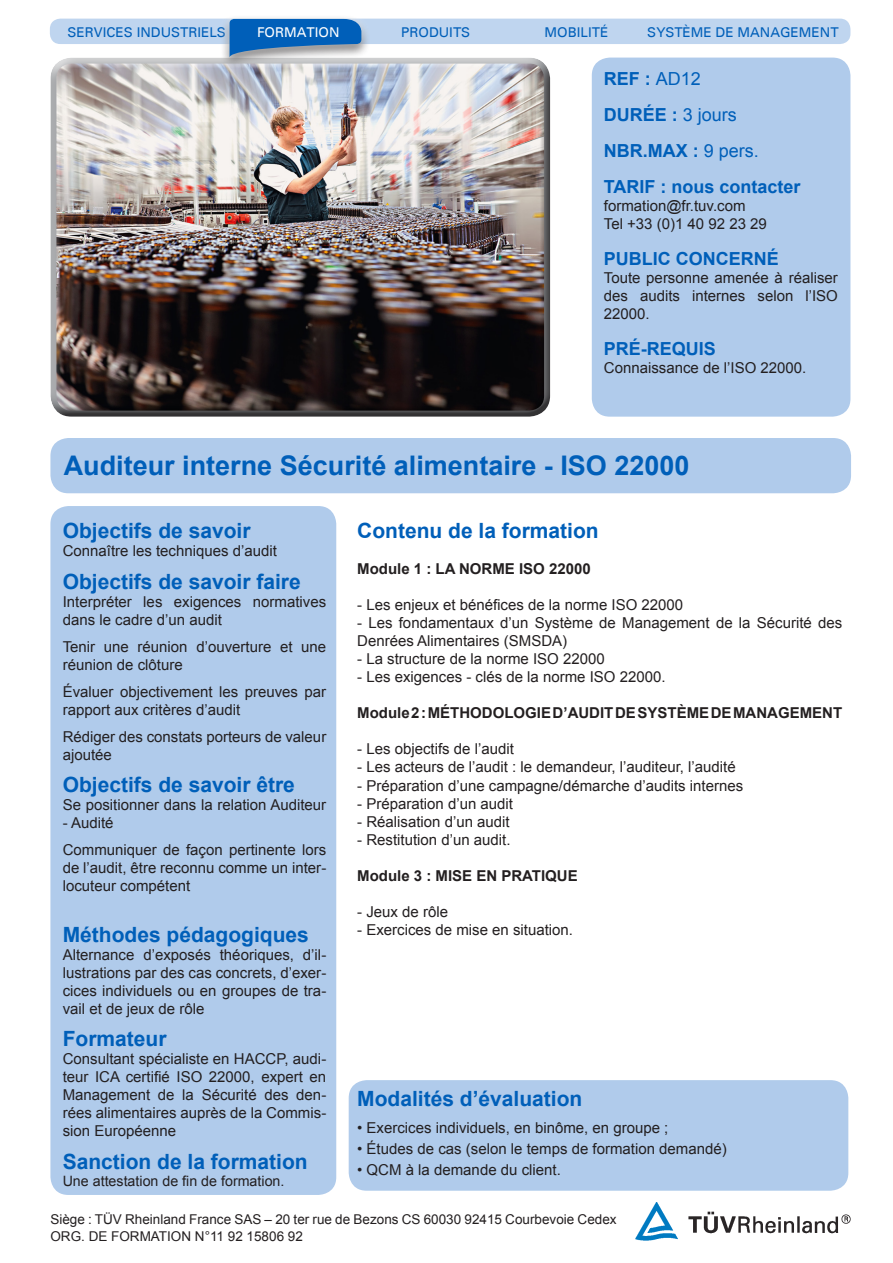
<style>
.page{position:relative;width:893px;height:1263px;background:#fff}
.page>*{position:absolute;margin:0;border:0;box-sizing:border-box;transform-origin:0 0}
.t1{font:700 27px "Arial";color:#005fb9}
.t2{font:700 21px "Arial";color:#005fb9}
.t3{font:700 18px "Arial";color:#005fb9}
.t4{font:15px/18px "Arial";color:#231f20}
.t5{font:700 15px "Arial";color:#231f20}
.t6{font:14.25px "Arial";color:#231f20}
.t7{font:13.5px "Arial";color:#231f20}
.t8{font:13.5px "Univers";color:#005fb9}
.t9{font:13.5px "Univers";color:#fff}
.s1{font-weight:400}
</style>
<div class="page">
<div style="left:49px;top:62px;width:502px;height:357px;background:#231f20;opacity:.75"></div>
<img style="left:636px;top:1202px;width:214px;height:39px">
<div style="left:50px;top:19px;width:800px;height:25px;background:#bfd5ef;border-radius:10px"></div>
<div style="left:220px;top:15px;width:150px;height:55px;background:#231f20;opacity:.75"></div>
<div style="left:220px;top:9px;width:151px;height:56px;background:#fff;opacity:.75"></div>
<svg style="left:230px;top:19px;width:131px;height:39px;background:#377bbb"></svg>
<div style="left:592px;top:58px;width:258px;height:359px;background:#b0cbeb;border-radius:18px"></div>
<div style="left:50px;top:438px;width:801px;height:55px;background:#b0cbeb;border-radius:18px"></div>
<div style="left:50px;top:506px;width:286px;height:689px;background:#b0cbeb;border-radius:18px"></div>
<div style="left:349px;top:1080px;width:499px;height:111px;background:#b0cbeb;border-radius:18px"></div>
<p class="t8" style="left:68px;top:24px;width:160px">SERVICES INDUSTRIELS</p>
<p class="t9" style="left:257px;top:25px;width:84px">FORMATION</p>
<p class="t8" style="left:401px;top:25px;width:71px">PRODUITS</p>
<p class="t8" style="left:544px;top:24px;width:65px">MOBILITÉ</p>
<p class="t8" style="left:647px;top:25px;width:193px">SYSTÈME DE MANAGEMENT</p>
<p class="t3" style="left:604px;top:67px;width:99px">REF : <span class="s1">AD12</span></p>
<p class="t3" style="left:604px;top:103px;width:135px">DURÉE : <span class="s1">3 jours</span></p>
<p class="t3" style="left:604px;top:139px;width:157px">NBR.MAX : <span class="s1">9 pers.</span></p>
<p class="t3" style="left:604px;top:175px;width:198px">TARIF : nous contacter</p>
<p class="t4" style="left:604px;top:197px;width:143px">formation@fr.tuv.com</p>
<p class="t4" style="left:604px;top:215px;width:165px">Tel +33 (0)1 40 92 23 29</p>
<p class="t3" style="left:604px;top:247px;width:176px">PUBLIC CONCERNÉ</p>
<p class="t4" style="left:604px;top:269px;width:236px;text-align:justify">Toute personne amenée à réaliser des audits internes selon l’ISO 22000.</p>
<p class="t3" style="left:604px;top:337px;width:114px">PRÉ-REQUIS</p>
<p class="t4" style="left:604px;top:359px;width:204px">Connaissance de l’ISO 22000.</p>
<p class="t1" style="left:64px;top:447px;width:627px">Auditeur interne Sécurité alimentaire - ISO 22000</p>
<p class="t2" style="left:63px;top:517px;width:189px">Objectifs de savoir</p>
<p class="t4" style="left:63px;top:542px;width:216px">Connaître les techniques d’audit</p>
<p class="t2" style="left:63px;top:567px;width:240px">Objectifs de savoir faire</p>
<p class="t4" style="left:63px;top:593px;width:265px">Interpréter les exigences normatives dans le cadre d’un audit</p>
<p class="t4" style="left:63px;top:638px;width:265px">Tenir une réunion d’ouverture et une réunion de clôture</p>
<p class="t4" style="left:63px;top:683px;width:265px">Évaluer objectivement les preuves par rapport aux critères d’audit</p>
<p class="t4" style="left:63px;top:728px;width:265px">Rédiger des constats porteurs de valeur ajoutée</p>
<p class="t2" style="left:63px;top:771px;width:234px">Objectifs de savoir être</p>
<p class="t4" style="left:63px;top:796px;width:265px">Se positionner dans la relation Auditeur</p>
<p class="t4" style="left:63px;top:814px;width:52px">- Audité</p>
<p class="t4" style="left:63px;top:841px;width:265px;text-align:justify">Communiquer de façon pertinente lors de l’audit, être reconnu comme un inter&shy;locuteur compétent</p>
<p class="t2" style="left:63px;top:920px;width:248px">Méthodes pédagogiques</p>
<p class="t4" style="left:63px;top:945px;width:265px;text-align:justify">Alternance d’exposés théoriques, d’il&shy;lustrations par des cas concrets, d’exer&shy;cices individuels ou en groupes de tra&shy;vail et de jeux de rôle</p>
<p class="t2" style="left:63px;top:1025px;width:105px">Formateur</p>
<p class="t4" style="left:63px;top:1050px;width:265px;text-align:justify">Consultant spécialiste en HACCP, audi&shy;teur ICA certifié ISO 22000, expert en Management de la Sécurité des den&shy;rées alimentaires auprès de la Commis&shy;sion Européenne</p>
<p class="t2" style="left:63px;top:1147px;width:247px">Sanction de la formation</p>
<p class="t6" style="left:63px;top:1171px;width:223px">Une attestation de fin de formation.</p>
<p class="t7" style="left:50px;top:1211px;width:568px">Siège : TÜV Rheinland France SAS – 20 ter rue de Bezons CS 60030 92415 Courbevoie Cedex</p>
<p class="t7" style="left:50px;top:1227px;width:254px">ORG. DE FORMATION N°11 92 15806 92</p>
<p class="t2" style="left:357px;top:517px;width:243px">Contenu de la formation</p>
<p class="t5" style="left:357px;top:559px;width:235px">Module 1 : LA NORME ISO 22000</p>
<p class="t4" style="left:357px;top:596px;width:328px">- Les enjeux et bénéfices de la norme ISO 22000</p>
<p class="t4" style="left:357px;top:614px;width:487px">- Les fondamentaux d’un Système de Management de la Sécurité des<br>Denrées Alimentaires (SMSDA)</p>
<p class="t4" style="left:357px;top:650px;width:249px">- La structure de la norme ISO 22000</p>
<p class="t4" style="left:357px;top:668px;width:310px">- Les exigences - clés de la norme ISO 22000.</p>
<p class="t5" style="left:357px;top:703px;width:487px">Module 2 : MÉTHODOLOGIE D’AUDIT DE SYSTÈME DE MANAGEMENT</p>
<p class="t4" style="left:357px;top:740px;width:158px">- Les objectifs de l’audit</p>
<p class="t4" style="left:357px;top:758px;width:380px">- Les acteurs de l’audit : le demandeur, l’auditeur, l’audité</p>
<p class="t4" style="left:357px;top:776px;width:388px">- Préparation d’une campagne/démarche d’audits internes</p>
<p class="t4" style="left:357px;top:794px;width:157px">- Préparation d’un audit</p>
<p class="t4" style="left:357px;top:812px;width:154px">- Réalisation d’un audit</p>
<p class="t4" style="left:357px;top:830px;width:155px">- Restitution d’un audit.</p>
<p class="t5" style="left:357px;top:865px;width:222px">Module 3 : MISE EN PRATIQUE</p>
<p class="t4" style="left:357px;top:902px;width:92px">- Jeux de rôle</p>
<p class="t4" style="left:357px;top:920px;width:217px">- Exercices de mise en situation.</p>
<p class="t2" style="left:357px;top:1085px;width:227px">Modalités d’évaluation</p>
<p class="t4" style="left:357px;top:1119px;width:313px">• Exercices individuels, en binôme, en groupe ;</p>
<p class="t4" style="left:357px;top:1140px;width:371px">• Études de cas (selon le temps de formation demandé)</p>
<p class="t4" style="left:357px;top:1161px;width:205px">• QCM à la demande du client.</p>
</div>
